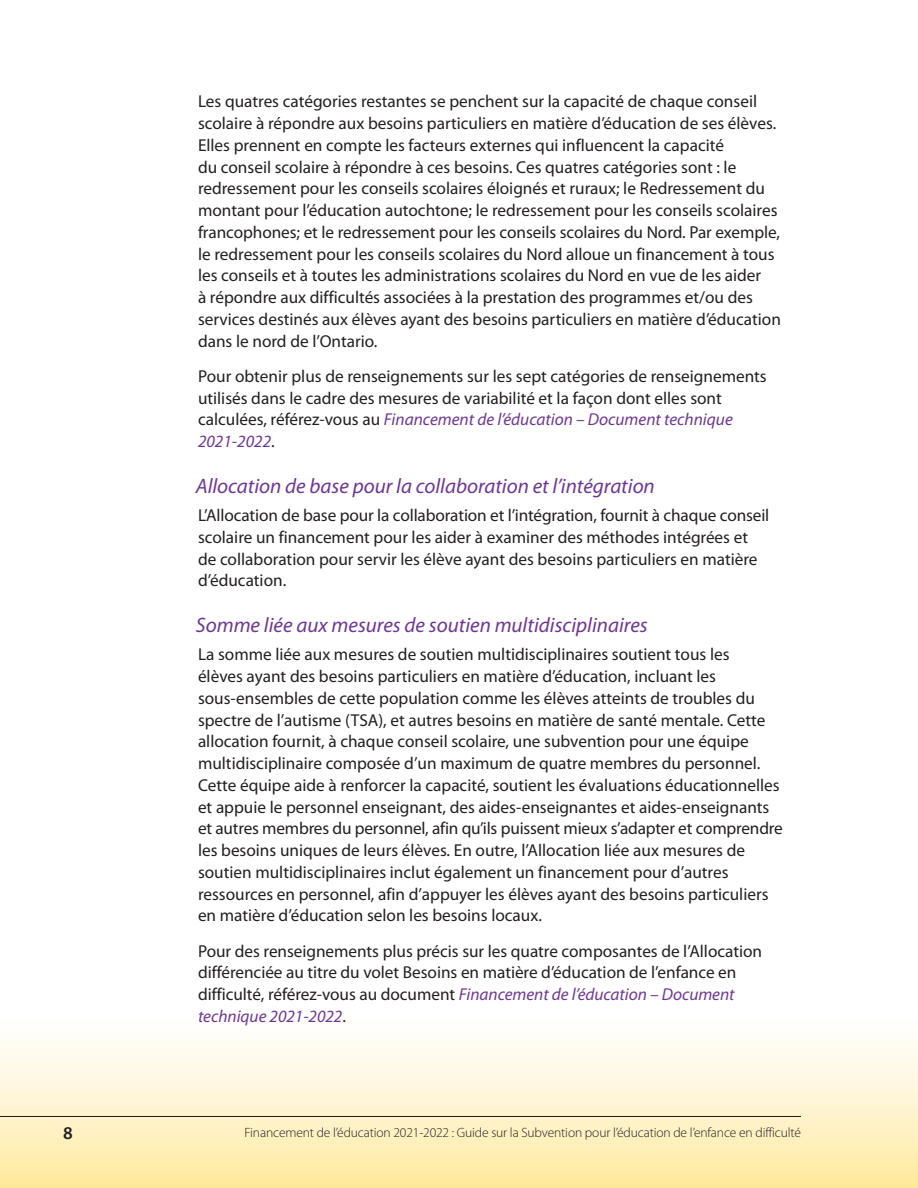
<style>
.page{position:relative;width:918px;height:1188px;background:#fff}
.page>*{position:absolute;margin:0;border:0;box-sizing:border-box;transform-origin:0 0}
.H4{font:italic 21px "Myriad Pro";color:#6e3694}
.t1{font:600 18px "Myriad Pro";color:#231f20}
.t2{font:17.25px/21.8px "Myriad Pro";color:#231f20}
.t3{font:300 13.5px "Myriad Pro";letter-spacing:-.01em;color:#231f20}
.s1{font-style:italic;color:#6e3694}
</style>
<div class="page">
<div style="left:0;top:958px;width:918px;height:230px;background:linear-gradient(to bottom,#fff,#ffeba8)"></div>
<hr style="left:0;top:1116px;width:801px;height:1px;background:#231f20">
<p class="t2" style="left:198px;top:91px;width:584px">Les quatres catégories restantes se penchent sur la capacité de chaque conseil scolaire à répondre aux besoins particuliers en matière d’éducation de ses élèves.<br>Elles prennent en compte les facteurs externes qui influencent la capacité<br>du conseil scolaire à répondre à ces besoins. Ces quatres catégories sont : le redressement pour les conseils scolaires éloignés et ruraux; le Redressement du montant pour l’éducation autochtone; le redressement pour les conseils scolaires francophones; et le redressement pour les conseils scolaires du Nord. Par exemple, le redressement pour les conseils scolaires du Nord alloue un financement à tous les conseils et à toutes les administrations scolaires du Nord en vue de les aider<br>à répondre aux difficultés associées à la prestation des programmes et/ou des services destinés aux élèves ayant des besoins particuliers en matière d’éducation dans le nord de l’Ontario.</p>
<p class="t2" style="left:198px;top:366px;width:570px">Pour obtenir plus de renseignements sur les sept catégories de renseignements utilisés dans le cadre des mesures de variabilité et la façon dont elles sont calculées, référez-vous au <span class="s1">Financement de l’éducation – Document technique 2021-2022</span>.</p>
<p class="H4" style="left:196px;top:474px;width:461px">Allocation de base pour la collaboration et l’intégration</p>
<p class="t2" style="left:198px;top:505px;width:573px">L’Allocation de base pour la collaboration et l’intégration, fournit à chaque conseil scolaire un financement pour les aider à examiner des méthodes intégrées et de collaboration pour servir les élève ayant des besoins particuliers en matière d’éducation.</p>
<p class="H4" style="left:196px;top:614px;width:453px">Somme liée aux mesures de soutien multidisciplinaires</p>
<p class="t2" style="left:198px;top:644px;width:586px">La somme liée aux mesures de soutien multidisciplinaires soutient tous les<br>élèves ayant des besoins particuliers en matière d’éducation, incluant les sous-ensembles de cette population comme les élèves atteints de troubles du spectre de l’autisme (TSA), et autres besoins en matière de santé mentale. Cette allocation fournit, à chaque conseil scolaire, une subvention pour une équipe multidisciplinaire composée d’un maximum de quatre membres du personnel.<br>Cette équipe aide à renforcer la capacité, soutient les évaluations éducationnelles et appuie le personnel enseignant, des aides-enseignantes et aides-enseignants et autres membres du personnel, afin qu’ils puissent mieux s’adapter et comprendre les besoins uniques de leurs élèves. En outre, l’Allocation liée aux mesures de soutien multidisciplinaires inclut également un financement pour d’autres ressources en personnel, afin d’appuyer les élèves ayant des besoins particuliers en matière d’éducation selon les besoins locaux.</p>
<p class="t2" style="left:198px;top:940px;width:566px">Pour des renseignements plus précis sur les quatre composantes de l’Allocation différenciée au titre du volet Besoins en matière d’éducation de l’enfance en difficulté, référez-vous au document <span class="s1">Financement de l’éducation – Document technique 2021-2022</span>.</p>
<p class="t1" style="left:63px;top:1123px;width:11px">8</p>
<p class="t3" style="left:245px;top:1125px;width:558px">Financement de l’éducation 2021-2022 : Guide sur la Subvention pour l’éducation de l’enfance en difficulté</p>
</div>
